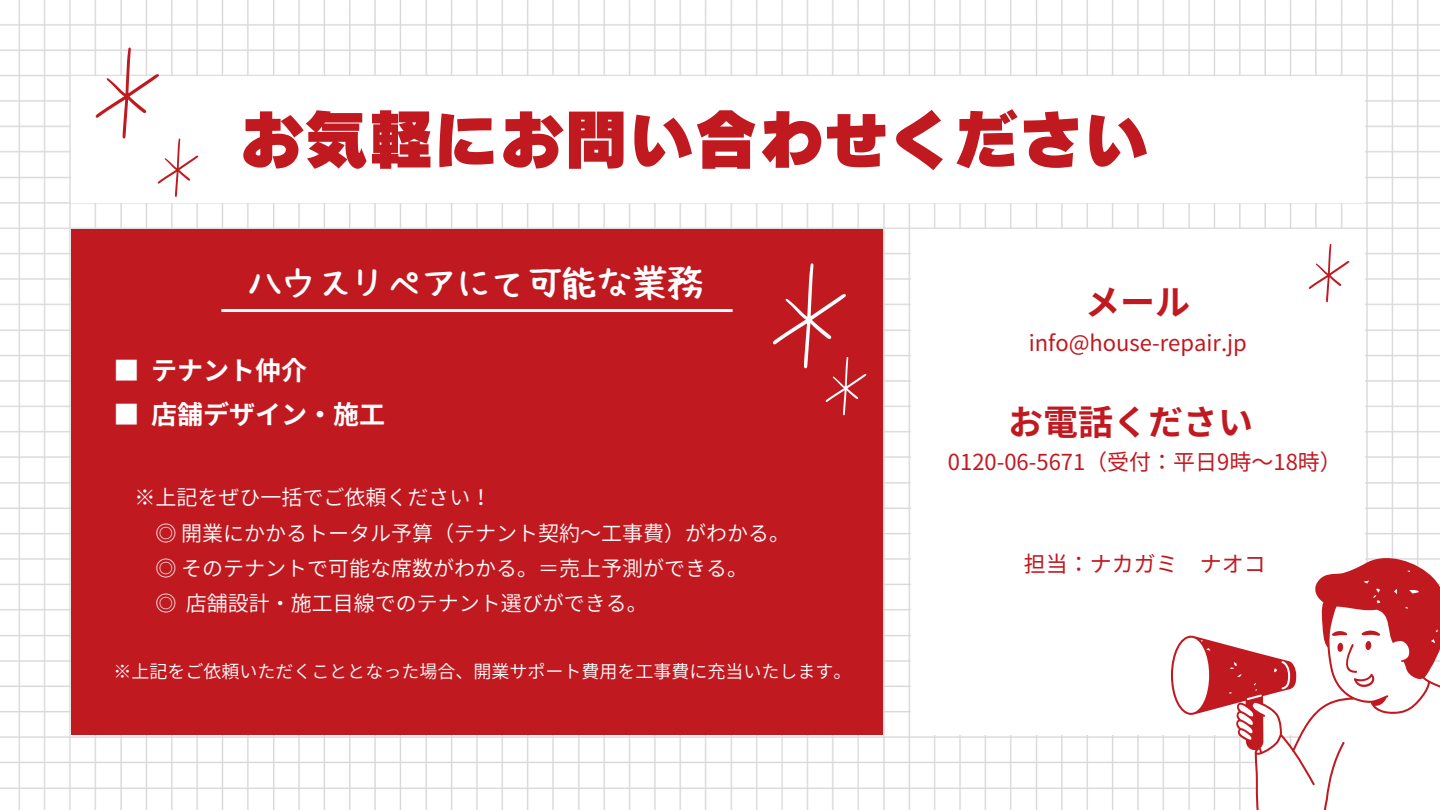
<style>
.page{position:relative;width:1440px;height:810px;background:#fff}
.page>*{position:absolute;margin:0;border:0;box-sizing:border-box;transform-origin:0 0}
.t1{font:65px "Canva Rodin Cattleya Pro UB";color:#c11920}
.t2{font:35px "Hanazome Font";color:#fff}
.t3{font:700 35px "Source Han Sans JP";color:#c11920}
.t4{font:700 26px "Source Han Sans JP";color:#fff}
.t5{font:22px "Source Han Sans JP";color:#c11920}
.t6{font:21px "Source Han Sans JP";color:#fff}
.t7{font:18px "Source Han Sans JP";color:#fff}
</style>
<div class="page">
<img style="left:0;top:0;width:1440px;height:810px">
<div style="left:911px;top:230px;width:454px;height:505px;background:#fff"></div>
<div style="left:71px;top:230px;width:812px;height:505px;background:#c11920"></div>
<div style="left:71px;top:77px;width:1294px;height:126px;background:#fff"></div>
<svg style="left:1171px;top:551px;width:269px;height:259px"></svg>
<svg style="left:1309px;top:244px;width:40px;height:58px"></svg>
<svg style="left:96px;top:47px;width:102px;height:150px"></svg>
<hr style="left:221px;top:309px;width:512px;height:3px;background:#fff">
<svg style="left:773px;top:263px;width:93px;height:152px"></svg>
<p class="t1" style="left:239px;top:107px;width:911px">お気軽にお問い合わせください</p>
<p class="t2" style="left:248px;top:265px;width:456px">ハウスリペアにて可能な業務</p>
<p class="t4" style="left:113px;top:350px;width:195px">■ テナント仲介</p>
<p class="t4" style="left:113px;top:394px;width:271px">■ 店舗デザイン・施工</p>
<p class="t6" style="left:134px;top:481px;width:359px">※上記をぜひ一括でご依頼ください！</p>
<p class="t6" style="left:155px;top:516px;width:636px">◎ 開業にかかるトータル予算（テナント契約～工事費）がわかる。</p>
<p class="t6" style="left:155px;top:552px;width:594px">◎ そのテナントで可能な席数がわかる。＝売上予測ができる。</p>
<p class="t6" style="left:155px;top:587px;width:494px">◎ 店舗設計・施工目線でのテナント選びができる。</p>
<p class="t7" style="left:113px;top:657px;width:739px">※上記をご依頼いただくこととなった場合、開業サポート費用を工事費に充当いたします。</p>
<p class="t3" style="left:1085px;top:275px;width:106px">メール</p>
<p class="t5" style="left:1029px;top:325px;width:220px">info@house-repair.jp</p>
<p class="t3" style="left:1008px;top:394px;width:246px">お電話ください</p>
<p class="t5" style="left:948px;top:444px;width:395px">0120-06-5671（受付：平日 9時～18時）</p>
<p class="t5" style="left:1024px;top:547px;width:243px">担当：ナカガミ ナオコ</p>
</div>
